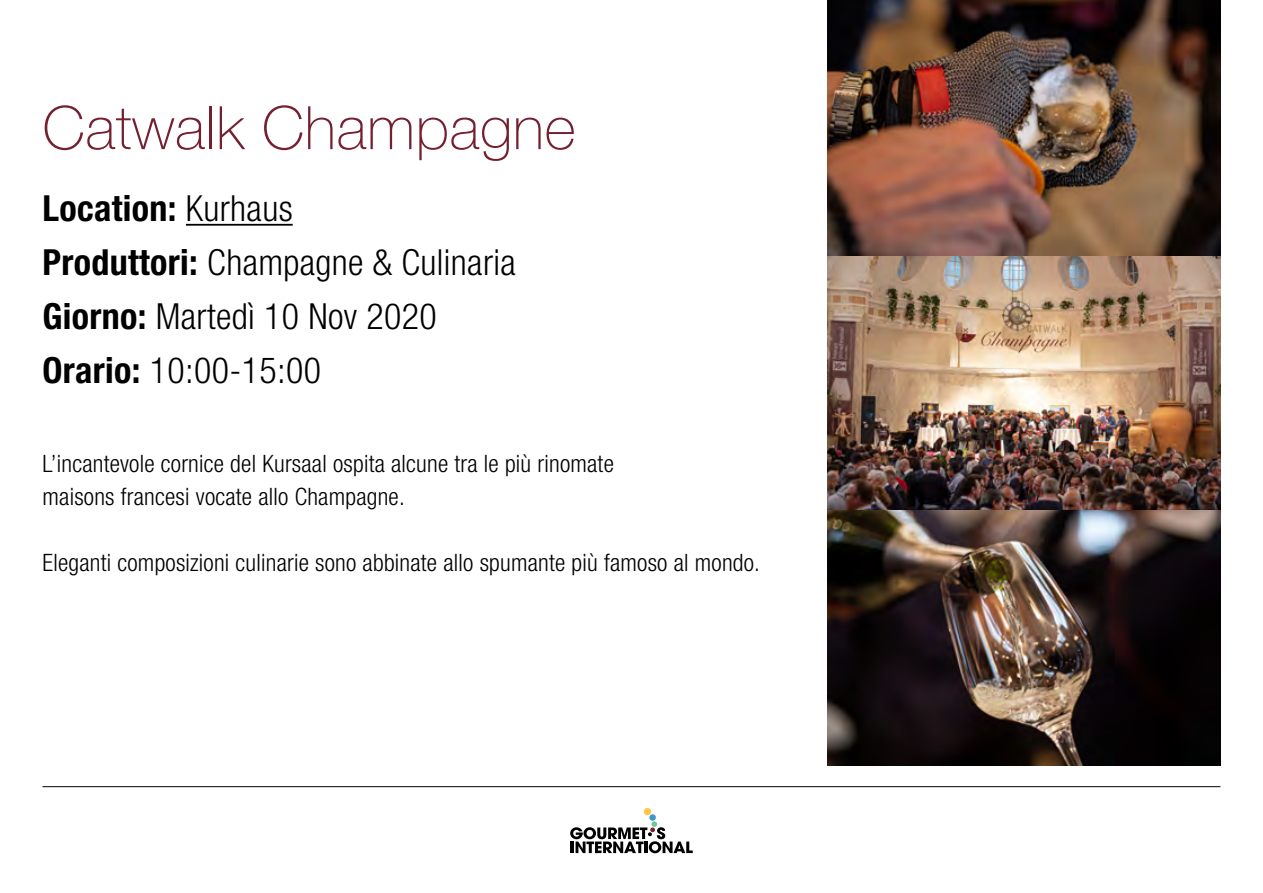
<style>
.page{position:relative;width:1263px;height:893px;background:#fff}
.page>*{position:absolute;margin:0;border:0;box-sizing:border-box;transform-origin:0 0}
.t1{font:100 60px "Helvetica Neue LT Std";letter-spacing:.01em;color:#752031}
.t2{font:300 condensed 36px/54px "Helvetica Neue LT Std";letter-spacing:.01em;color:#000}
.t3{font:300 condensed 24px/33px "Helvetica Neue LT Std";letter-spacing:.01em;color:#000}
.s1{font-weight:700}
</style>
<div class="page">
<svg style="left:570px;top:808px;width:123px;height:45px"></svg>
<hr style="left:43px;top:786px;width:1177px;height:1px;background:#000">
<hr style="left:186px;top:224px;width:107px;height:2px;background:#000">
<img style="left:828px;top:0;width:392px;height:765px">
<h1 class="t1" style="left:43px;top:94px;width:535px">Catwalk Champagne</h1>
<h2 class="t2" style="left:43px;top:181px;width:475px"><span class="s1">Location:</span> Kurhaus<br><span class="s1">Produttori:</span> Champagne &amp; Culinaria<br><span class="s1">Giorno:</span> Martedì 10 Nov 2020<br><span class="s1">Orario:</span> 10:00-15:00</h2>
<p class="t3" style="left:43px;top:446px;width:573px">L’incantevole cornice del Kursaal ospita alcune tra le più rinomate maisons francesi vocate allo Champagne.</p>
<p class="t3" style="left:43px;top:545px;width:719px">Eleganti composizioni culinarie sono abbinate allo spumante più famoso al mondo.</p>
</div>
